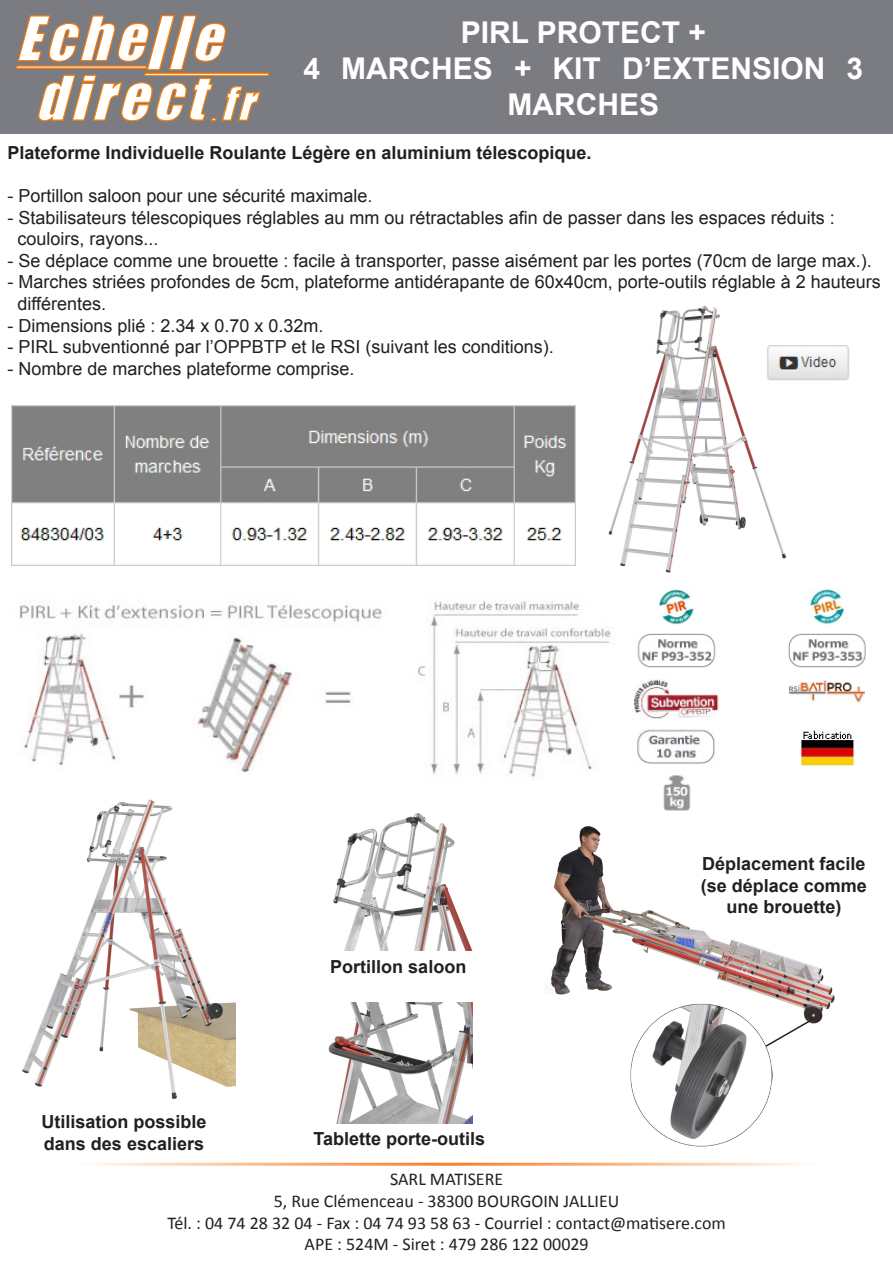
<style>
.page{position:relative;width:893px;height:1263px;background:#fff}
.page>*{position:absolute;margin:0;border:0;box-sizing:border-box;transform-origin:0 0}
.t1{font:italic 56.55px/59.4px "Impact";color:#fff;text-align:center}
.t2{font:700 30px/36px "Arial";color:#fff;text-align:center}
.t3{font:18px/21.6px "Arial";color:#231f20}
.t4{font:700 18px/21.6px "Arial";color:#231f20;text-align:center}
.t5{font:18px "Calibri";color:#231f20}
.s1{font-size:42.45px}
</style>
<div class="page">
<div style="left:1px;top:1px;width:891px;height:132px;background:#7a7c81"></div>
<div style="left:0;top:0;width:893px;height:134px;border:2px solid #7a7c81"></div>
<div style="left:144px;top:73px;width:125px;height:3px;border:1px solid #ff8000"></div>
<div style="left:16px;top:65px;width:131px;height:4px;border:1px solid #ff7800"></div>
<svg style="left:17px;top:15px;width:244px;height:107px"></svg>
<img style="left:22px;top:799px;width:214px;height:300px">
<img style="left:634px;top:589px;width:232px;height:222px">
<img style="left:19px;top:600px;width:592px;height:177px">
<img style="left:608px;top:306px;width:182px;height:267px">
<img style="left:551px;top:826px;width:284px;height:198px">
<img style="left:333px;top:813px;width:139px;height:138px">
<img style="left:328px;top:1002px;width:145px;height:121px">
<svg style="left:773px;top:1017px;width:41px;height:26px"></svg>
<img style="left:630px;top:1004px;width:143px;height:142px">
<img style="left:12px;top:406px;width:563px;height:160px">
<img style="left:765px;top:344px;width:84px;height:36px">
<h1 class="t1" style="left:16px;top:7px;width:255px">Echelle direct <span class="s1">fr</span></h1>
<p class="t2" style="left:461px;top:15px;width:247px">PIRL PROTECT +</p>
<p class="t2" style="left:303px;top:51px;width:561px">4 marches + Kit d’extension 3 marc hes</p>
<p class="t4" style="left:7px;top:142px;width:586px">Plateforme Individuelle Roulante Légère en aluminium télescopique.</p>
<p class="t3" style="left:7px;top:185px;width:367px">- Portillon saloon pour une sécurité maximale.</p>
<p class="t3" style="left:17px;top:207px;width:819px;text-indent:-10px">- Stabilisateurs télescopiques réglables au mm ou rétractables afin de passer dans les espaces réduits : couloirs, rayons...</p>
<p class="t3" style="left:7px;top:250px;width:866px">- Se déplace comme une brouette : facile à transporter, passe aisément par les portes (70cm de large max.).</p>
<p class="t3" style="left:17px;top:271px;width:865px;text-indent:-10px">- Marches striées profondes de 5cm, plateforme antidérapante de 60x40cm, porte-outils réglable à 2 hauteurs différentes.</p>
<p class="t3" style="left:7px;top:315px;width:318px">- Dimensions plié : 2.34 x 0.70 x 0.32m.</p>
<p class="t3" style="left:7px;top:336px;width:548px">- PIRL subventionné par l’OPPBTP et le RSI (suivant les conditions).</p>
<p class="t3" style="left:7px;top:358px;width:349px">- Nombre de marches plateforme comprise.</p>
<p class="t4" style="left:42px;top:1112px;width:167px;text-align:left">Utilisation possible dans des escaliers</p>
<p class="t4" style="left:330px;top:956px;width:138px">Portillon saloon</p>
<p class="t4" style="left:313px;top:1128px;width:173px">Tablette porte-outils</p>
<p class="t4" style="left:701px;top:853px;width:168px">Déplacement facile (se déplace comme une brouette)</p>
<p class="t5" style="left:390px;top:1168px;width:115px">SARL MATISERE</p>
<p class="t5" style="left:274px;top:1190px;width:347px">5, Rue Clémenceau - 38300 BOURGOIN JALLIEU</p>
<p class="t5" style="left:167px;top:1211px;width:560px">Tél. : 04 74 28 32 04 - Fax : 04 74 93 58 63 - Courriel : contact@matisere.com</p>
<p class="t5" style="left:305px;top:1233px;width:286px">APE : 524M - Siret : 479 286 122 00029</p>
</div>
